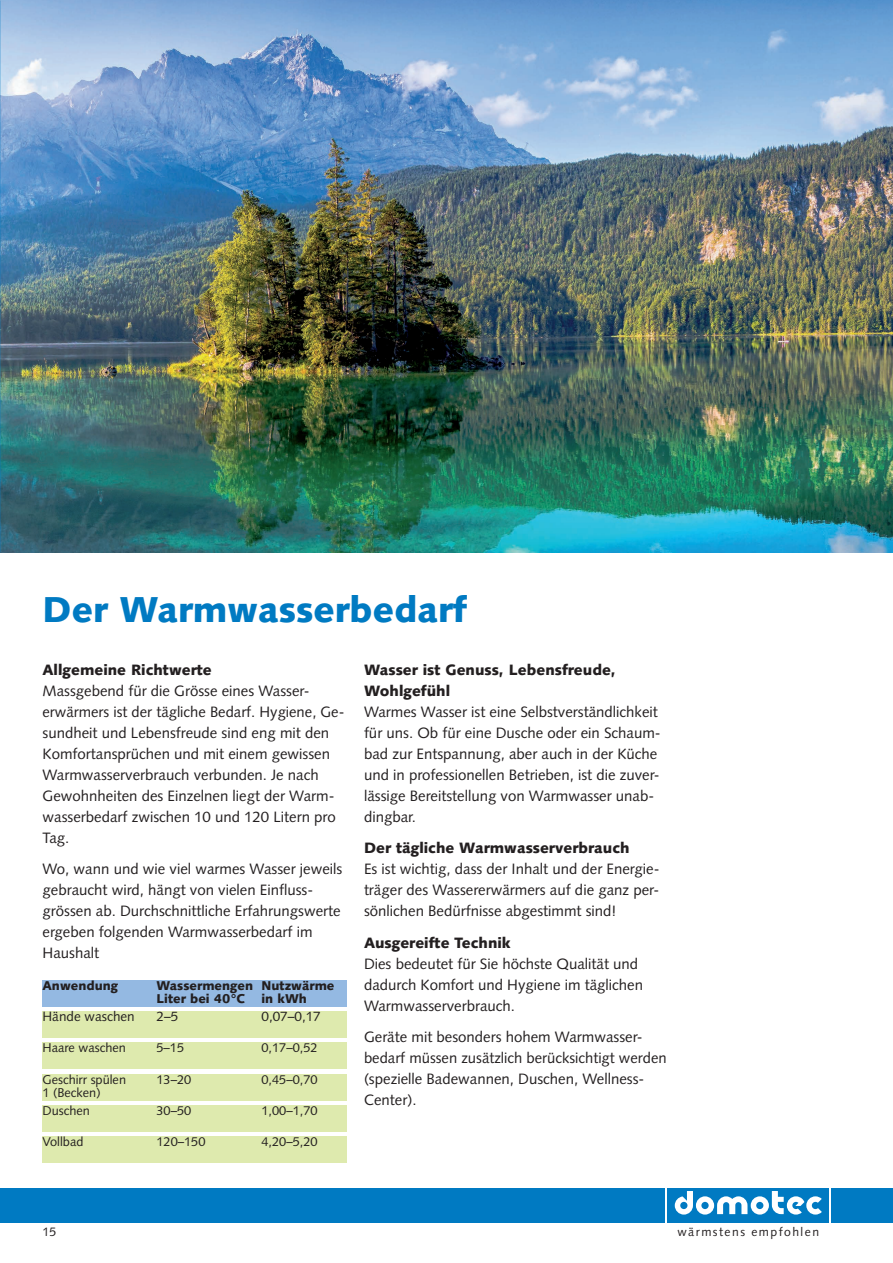
<style>
.page{position:relative;width:893px;height:1263px;background:#fff}
.page>*{position:absolute;margin:0;border:0;box-sizing:border-box;transform-origin:0 0}
.t1{font:900 36px "Syntax";color:#007ac2}
.t2{font:15px/21px "Syntax";color:#231f20}
.t3{font:900 15px/21px "Syntax";color:#231f20}
.t4{font:13.5px "Syntax";color:#231f20}
.t5{font:12.75px/17.7px "Syntax";color:#231f20}
.t6{font:900 12.75px/13.5px "Syntax";color:#231f20}
.t7{font:12.3px "Syntax";color:#231f20}
.t8{font:12.15px "Syntax";letter-spacing:.12em;color:#231f20}
</style>
<div class="page">
<div style="left:0;top:1188px;width:893px;height:34px;background:#007ac2"></div>
<div style="left:666px;top:1186px;width:165px;height:38px;background:linear-gradient(to right,#007ac2,#007ac2)"></div>
<div style="left:667px;top:1188px;width:162px;height:34px;background:#007ac2"></div>
<svg style="left:675px;top:1191px;width:147px;height:23px"></svg>
<img style="left:0;top:0;width:893px;height:553px">
<div style="left:43px;top:980px;width:304px;height:26px;background:#94b9e2"></div>
<div style="left:43px;top:1011px;width:304px;height:27px;background:#deeaae"></div>
<div style="left:43px;top:1043px;width:304px;height:26px;background:#deeaae"></div>
<div style="left:43px;top:1074px;width:304px;height:26px;background:#deeaae"></div>
<div style="left:43px;top:1105px;width:304px;height:26px;background:#deeaae"></div>
<div style="left:43px;top:1136px;width:304px;height:27px;background:#deeaae"></div>
<h1 class="t1" style="left:43px;top:588px;width:426px">Der Warmwasserbedarf</h1>
<p class="t3" style="left:43px;top:659px;width:171px">Allgemeine Richtwerte</p>
<p class="t2" style="left:43px;top:680px;width:303px">Massgebend für die Grösse eines Wasser&shy;erwärmers ist der tägliche Bedarf. Hygiene, Ge&shy;sundheit und Lebensfreude sind eng mit den Komfortansprüchen und mit einem gewissen Warmwasserverbrauch verbunden. Je nach Gewohnheiten des Einzelnen liegt der Warm&shy;wasserbedarf zwischen 10 und 120 Litern pro Tag.</p>
<p class="t2" style="left:43px;top:858px;width:301px">Wo, wann und wie viel warmes Wasser jeweils gebraucht wird, hängt von vielen Einfluss&shy;grössen ab. Durchschnittliche Erfahrungswerte ergeben folgenden Warmwasserbedarf im Haushalt</p>
<p class="t6" style="left:43px;top:978px;width:77px">Anwendung</p>
<p class="t6" style="left:157px;top:978px;width:179px">Wassermengen Nutzwärme<br>Liter bei 40°C</p>
<p class="t6" style="left:262px;top:992px;width:47px">in kWh</p>
<p class="t4" style="left:43px;top:1008px;width:94px">Hände waschen</p>
<p class="t4" style="left:157px;top:1008px;width:23px">2–5</p>
<p class="t4" style="left:262px;top:1008px;width:61px">0,07–0,17</p>
<p class="t5" style="left:43px;top:1039px;width:85px">Haare waschen</p>
<p class="t5" style="left:157px;top:1039px;width:29px">5–15</p>
<p class="t5" style="left:262px;top:1039px;width:57px">0,17–0,52</p>
<p class="t5" style="left:43px;top:1070px;width:85px">Geschirr spülen</p>
<p class="t5" style="left:157px;top:1070px;width:36px">13–20</p>
<p class="t5" style="left:262px;top:1070px;width:57px">0,45–0,70</p>
<p class="t5" style="left:43px;top:1084px;width:60px">1 (Becken)<br>Duschen</p>
<p class="t5" style="left:157px;top:1101px;width:36px">30–50</p>
<p class="t5" style="left:262px;top:1101px;width:57px">1,00–1,70</p>
<p class="t5" style="left:43px;top:1133px;width:42px">Vollbad</p>
<p class="t5" style="left:157px;top:1133px;width:50px">120–150</p>
<p class="t5" style="left:262px;top:1133px;width:57px">4,20–5,20</p>
<p class="t3" style="left:364px;top:659px;width:253px">Wasser ist Genuss, Lebensfreude,<br>Wohlgefühl</p>
<p class="t2" style="left:364px;top:701px;width:298px">Warmes Wasser ist eine Selbstverständlichkeit für uns. Ob für eine Dusche oder ein Schaum&shy;bad zur Entspannung, aber auch in der Küche und in professionellen Betrieben, ist die zuver&shy;lässige Bereitstellung von Warmwasser unab&shy;dingbar.</p>
<p class="t3" style="left:364px;top:837px;width:267px">Der tägliche Warmwasserverbrauch</p>
<p class="t2" style="left:364px;top:858px;width:297px;text-align:justify">Es ist wichtig, dass der Inhalt und der Energie&shy;träger des Wassererwärmers auf die ganz per&shy;sönlichen Bedürfnisse abgestimmt sind!</p>
<p class="t3" style="left:364px;top:932px;width:148px">Ausgereifte Technik</p>
<p class="t2" style="left:364px;top:953px;width:281px">Dies bedeutet für Sie höchste Qualität und dadurch Komfort und Hygiene im täglichen<br>Warmwasserverbrauch.</p>
<p class="t2" style="left:364px;top:1026px;width:304px">Geräte mit besonders hohem Warmwasser&shy;bedarf müssen zusätzlich berücksichtigt werden (spezielle Badewannen, Duschen, Wellness-Center).</p>
<p class="t7" style="left:43px;top:1225px;width:15px">15</p>
<p class="t8" style="left:677px;top:1225px;width:143px">wärmstens empfohlen</p>
</div>
